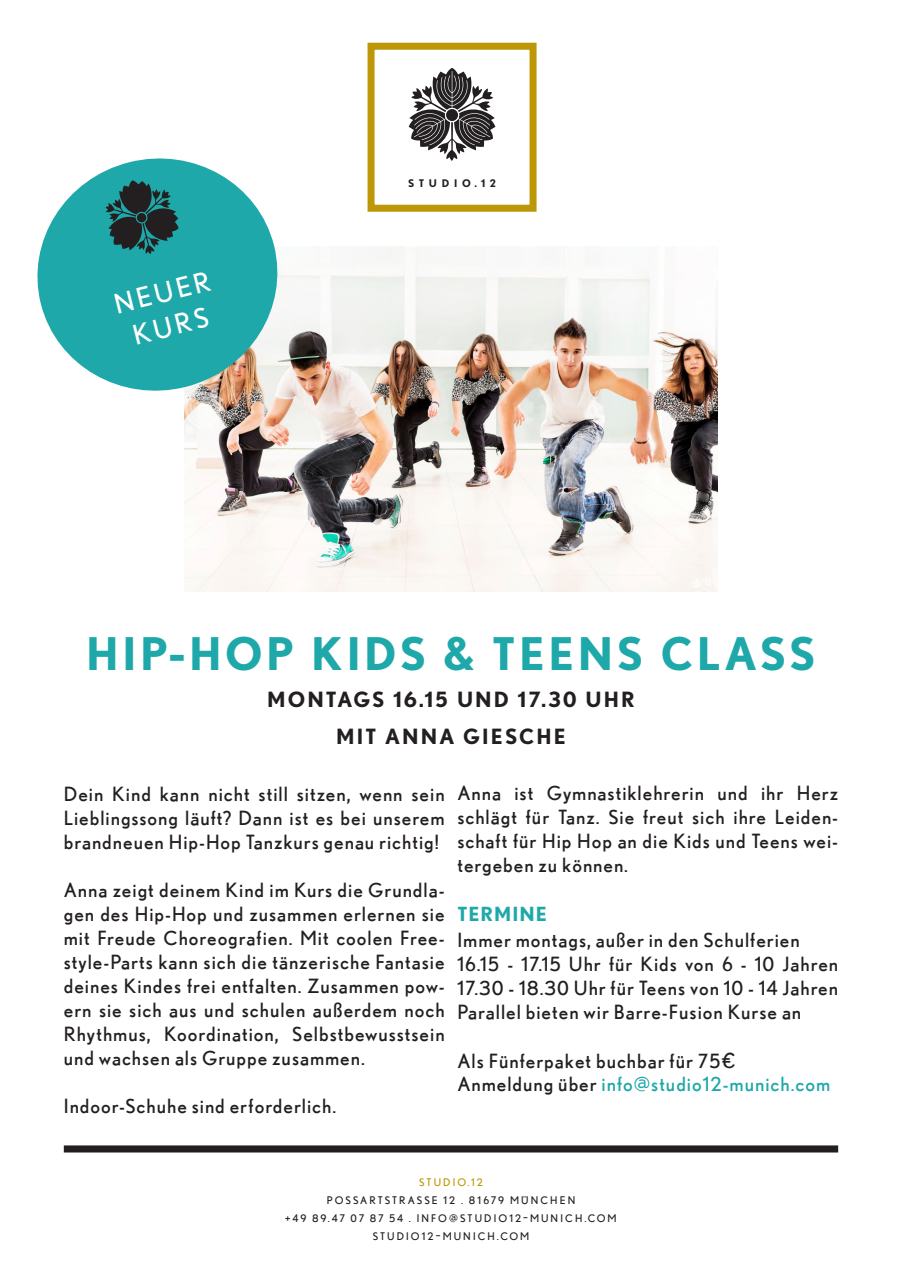
<style>
.page{position:relative;width:902px;height:1272px;background:#fff}
.page>*{position:absolute;margin:0;border:0;box-sizing:border-box;transform-origin:0 0}
.t1{font:700 45px "Nobel";letter-spacing:.08em;color:#1ea8a9}
.t2{font:27px "Nobel";color:#fff}
.t3{font:700 21px "Nobel";letter-spacing:.1em;color:#231f20}
.t4{font:19.5px/24px "Nobel";letter-spacing:.05em;color:#231f20;text-align:justify}
.t5{font:10.5px/18px "Nobel";letter-spacing:.2em;color:#231f20;text-align:center}
.t6{font:700 10.5px "Nobel";letter-spacing:.45em;color:#231f20}
.s1{font-weight:700;color:#1ea8a9}
.s2{font-family:"Noteworthy";font-weight:700;font-size:18px}
.s3{color:#1ea8a9}
.s4{color:#bd9705}
</style>
<div class="page">
<img style="left:184px;top:246px;width:533px;height:345px">
<div style="left:367px;top:43px;width:169px;height:169px;border:7px solid #bd9705"></div>
<svg style="left:408px;top:68px;width:87px;height:93px"></svg>
<div style="left:445px;top:108px;width:14px;height:14px;border:1px solid #fff;border-radius:50%"></div>
<div style="left:64px;top:1145px;width:774px;height:7px;background:#231f20"></div>
<svg style="left:37px;top:158px;width:252px;height:245px;fill:#1ea8a9"></svg>
<svg style="left:106px;top:180px;width:72px;height:74px"></svg>
<p class="t2" style="left:111px;top:289px;width:100px;rotate:-14deg">NEUER</p>
<p class="t2" style="left:130px;top:320px;width:78px;rotate:-14deg">KURS</p>
<p class="t6" style="left:408px;top:177px;width:89px">STUDIO.12</p>
<p class="t1" style="left:86px;top:626px;width:730px">HIP-HOP KIDS &amp; TEENS CLASS</p>
<p class="t3" style="left:267px;top:686px;width:369px">MONTAGS 16.15 UND 17.30 UHR</p>
<p class="t3" style="left:336px;top:723px;width:231px">MIT ANNA GIESCHE</p>
<p class="t4" style="left:64px;top:781px;width:382px">Dein Kind kann nicht still sitzen, wenn sein Lieblingssong läuft? Dann ist es bei unserem brandneuen Hip-Hop Tanzkurs genau richtig!</p>
<p class="t4" style="left:64px;top:877px;width:382px">Anna zeigt deinem Kind im Kurs die Grundla&shy;gen des Hip-Hop und zusammen erlernen sie mit Freude Choreografien. Mit coolen Free&shy;style-Parts kann sich die tänzerische Fantasie deines Kindes frei entfalten. Zusammen pow&shy;ern sie sich aus und schulen außerdem noch Rhythmus, Koordination, Selbstbewusstsein und wachsen als Gruppe zusammen.</p>
<p class="t4" style="left:64px;top:1093px;width:274px">Indoor-Schuhe sind erforderlich.</p>
<p class="t4" style="left:457px;top:781px;width:382px">Anna ist Gymnastiklehrerin und ihr Herz schlägt für Tanz. Sie freut sich ihre Leiden&shy;schaft für Hip Hop an die Kids und Teens wei&shy;tergeben zu können.</p>
<p class="t4" style="left:457px;top:900px;width:344px;line-height:25.8px"><span class="s1">TERMINE<br></span>Immer montags, außer in den Schulferien</p>
<p class="t4" style="left:457px;top:951px;width:382px">16.15 - 17.15 Uhr für Kids von 6 - 10 Jahren 17.30 - 18.30 Uhr für Teens von 10 - 14 Jahren Parallel bieten wir Barre-Fusion Kurse an</p>
<p class="t4" style="left:457px;top:1049px;width:374px;line-height:23.2px">Als Fünferpaket buchbar für 75<span class="s2">€<br></span>Anmeldung über <span class="s3">info@studio12-munich.com</span></p>
<p class="t5" style="left:285px;top:1172px;width:333px"><span class="s4">STUDIO.12<br></span>POSSARTSTRASSE 12 . 81679 MÜNCHEN<br>+49 89.47 07 87 54 . INFO@STUDIO12–MUNICH.COM<br>STUDIO12–MUNICH.COM</p>
</div>
